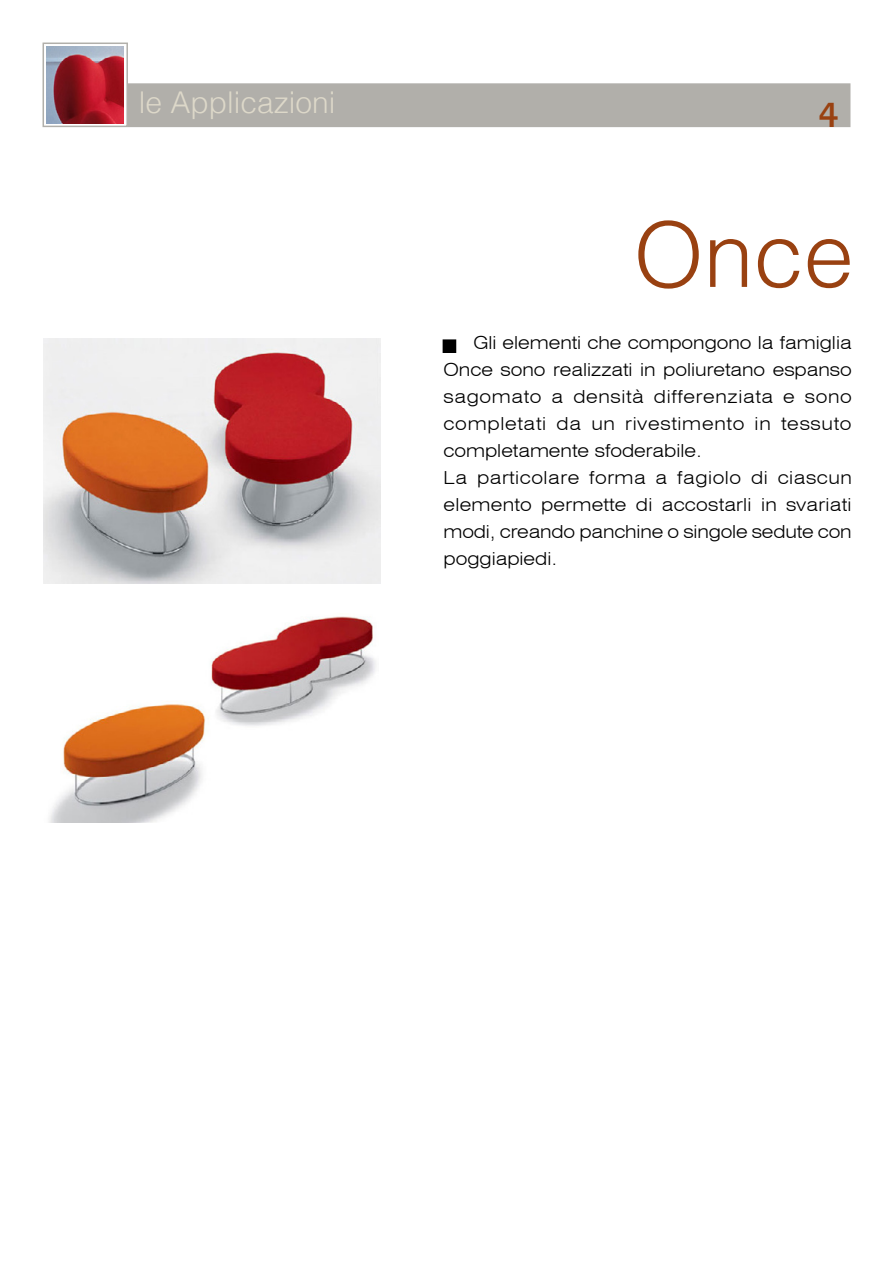
<style>
.page{position:relative;width:893px;height:1263px;background:#fff}
.page>*{position:absolute;margin:0;border:0;box-sizing:border-box;transform-origin:0 0}
.t1{font:300 90px "Helvetica LT";color:#994111}
.t2{font:36px "Aquiline Book Bold SWFTE";color:#994111}
.t3{font:300 30px "Helvetica LT";color:#ddd8c9}
.t4{font:300 expanded 18px/27px "Swiss 721 BT";color:#000}
</style>
<div class="page">
<div style="left:443px;top:340px;width:12px;height:12px;background:#000"></div>
<div style="left:443px;top:339px;width:13px;height:14px;border:2px solid #000"></div>
<div style="left:128px;top:83px;width:722px;height:44px;background:#b1afaa;border:2px solid #b1afaa"></div>
<svg style="left:43px;top:43px;width:85px;height:84px"></svg>
<img style="left:47px;top:47px;width:76px;height:76px">
<img style="left:43px;top:338px;width:338px;height:245px">
<img style="left:49px;top:616px;width:327px;height:207px">
<h3 class="t3" style="left:139px;top:84px;width:198px">le Applicazioni</h3>
<h2 class="t2" style="left:818px;top:94px;width:23px">4</h2>
<h1 class="t1" style="left:634px;top:199px;width:222px">Once</h1>
<p class="t4" style="left:443px;top:329px;width:410px;text-indent:30px">Gli elementi che compongono la famiglia Once sono realizzati in poliuretano espanso sagomato a densità differenziata e sono completati da un rivestimento in tessuto completamente sfoderabile.<br>La particolare forma a fagiolo di ciascun elemento permette di accostarli in svariati modi, creando panchine o singole sedute con poggiapiedi.</p>
</div>
